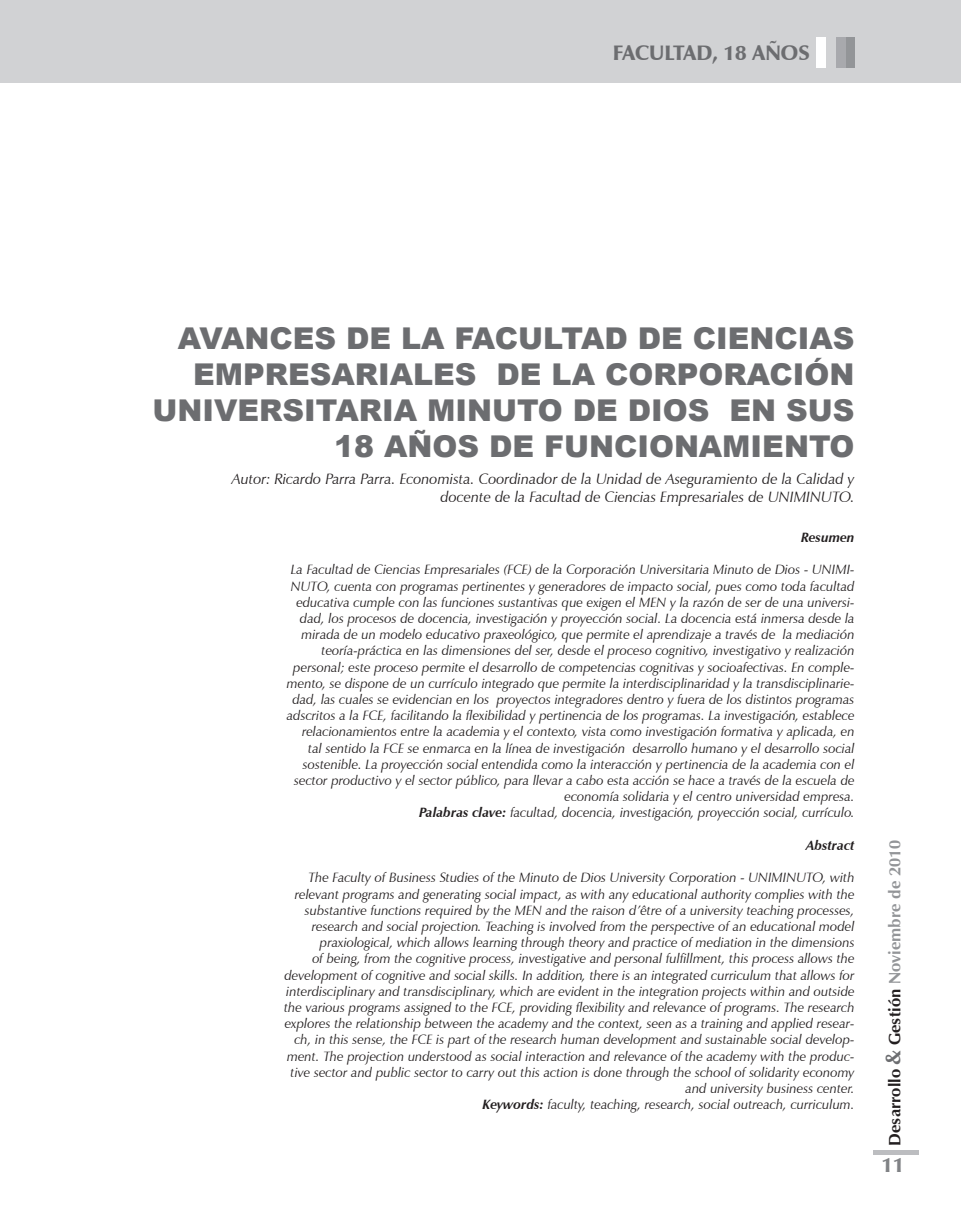
<style>
.page{position:relative;width:961px;height:1231px;background:#fff}
.page>*{position:absolute;margin:0;border:0;box-sizing:border-box;transform-origin:0 0}
.t1{font:900 30px/36px "Arial";color:#6c6d70;text-align:right}
.t2{font:900 21px "Zapf Humanist 601 BT";color:#6c6d70}
.t3{font:900 21px "Zapf Humanist 601 BT";color:#808285}
.t4{font:700 16.5px "Zapf Humanist 601 BT";color:#231f20}
.t5{font:italic 15px/18px "Zapf Humanist 601 BT";color:#231f20;text-align:right}
.t6{font:italic 13.5px/16.2px "Zapf Humanist 601 BT";color:#231f20;text-align:right}
.t7{font:italic 700 13.5px "Zapf Humanist 601 BT";color:#231f20}
.s1{font-weight:700}
.s2{font-size:21px;color:#6c6d70}
.s3{color:#939598}
</style>
<div class="page">
<div style="left:0;top:0;width:21px;height:83px;background:#d1d2d4"></div>
<div style="left:21px;top:0;width:940px;height:83px;background:#d1d2d4"></div>
<div style="left:845px;top:37px;width:10px;height:31px;background:#939598"></div>
<div style="left:835px;top:37px;width:10px;height:31px;background:#a8a9ad"></div>
<div style="left:816px;top:37px;width:10px;height:31px;background:#fff"></div>
<hr style="left:873px;top:1150px;width:45px;height:4px;background:#bcbdc0">
<h2 class="t2" style="left:613px;top:40px;width:198px">FACULTAD, 18 AÑOS</h2>
<h1 class="t1" style="left:152px;top:319px;width:703px">AVANCES DE LA FACULTAD DE CIENCIAS<br>EMPRESARIALES DE LA CORPORACIÓN<br>UNIVERSITARIA MINUTO DE DIOS EN SUS<br>18 AÑOS DE FUNCIONAMIENTO</h1>
<p class="t5" style="left:232px;top:469px;width:624px">Autor: Ricardo Parra Parra. Economista. Coordinador de la Unidad de Aseguramiento de la Calidad y docente de la Facultad de Ciencias Empresariales de UNIMINUTO.</p>
<p class="t7" style="left:801px;top:529px;width:55px">Resumen</p>
<p class="t6" style="left:287px;top:561px;width:569px">La Facultad de Ciencias Empresariales (FCE) de la Corporación Universitaria Minuto de Dios - UNIMI-NUTO, cuenta con programas pertinentes y generadores de impacto social, pues como toda facultad educativa cumple con las funciones sustantivas que exigen el MEN y la razón de ser de una universi&shy;dad, los procesos de docencia, investigación y proyección social. La docencia está inmersa desde la mirada de un modelo educativo praxeológico, que permite el aprendizaje a través de la mediación teoría-práctica en las dimensiones del ser, desde el proceso cognitivo, investigativo y realización personal; este proceso permite el desarrollo de competencias cognitivas y socioafectivas. En comple&shy;mento, se dispone de un currículo integrado que permite la interdisciplinaridad y la transdisciplinarie&shy;dad, las cuales se evidencian en los proyectos integradores dentro y fuera de los distintos programas adscritos a la FCE, facilitando la flexibilidad y pertinencia de los programas. La investigación, establece relacionamientos entre la academia y el contexto, vista como investigación formativa y aplicada, en tal sentido la FCE se enmarca en la línea de investigación desarrollo humano y el desarrollo social sostenible. La proyección social entendida como la interacción y pertinencia de la academia con el sector productivo y el sector público, para llevar a cabo esta acción se hace a través de la escuela de economía solidaria y el centro universidad empresa.<br><span class="s1">Palabras clave:</span> facultad, docencia, investigación, proyección social, currículo.</p>
<p class="t7" style="left:806px;top:837px;width:50px">Abstract</p>
<p class="t6" style="left:284px;top:869px;width:572px">The Faculty of Business Studies of the Minuto de Dios University Corporation - UNIMINUTO, with relevant programs and generating social impact, as with any educational authority complies with the substantive functions required by the MEN and the raison d’être of a university teaching processes, research and social projection. Teaching is involved from the perspective of an educational model praxiological, which allows learning through theory and practice of mediation in the dimensions<br>of being, from the cognitive process, investigative and personal fulfillment, this process allows the development of cognitive and social skills. In addition, there is an integrated curriculum that allows for interdisciplinary and transdisciplinary, which are evident in the integration projects within and outside the various programs assigned to the FCE, providing flexibility and relevance of programs. The research explores the relationship between the academy and the context, seen as a training and applied resear&shy;ch, in this sense, the FCE is part of the research human development and sustainable social develop&shy;ment. The projection understood as social interaction and relevance of the academy with the produc&shy;tive sector and public sector to carry out this action is done through the school of solidarity economy and university business center.<br><span class="s1">Keywords:</span> faculty, teaching, research, social outreach, curriculum.</p>
<p class="t4" style="left:884px;top:1145px;width:307px;rotate:-90deg">Desarrollo <span class="s2">&amp;</span> Gestión <span class="s3">Noviembre de 2010</span></p>
<h2 class="t3" style="left:881px;top:1151px;width:25px">11</h2>
</div>
